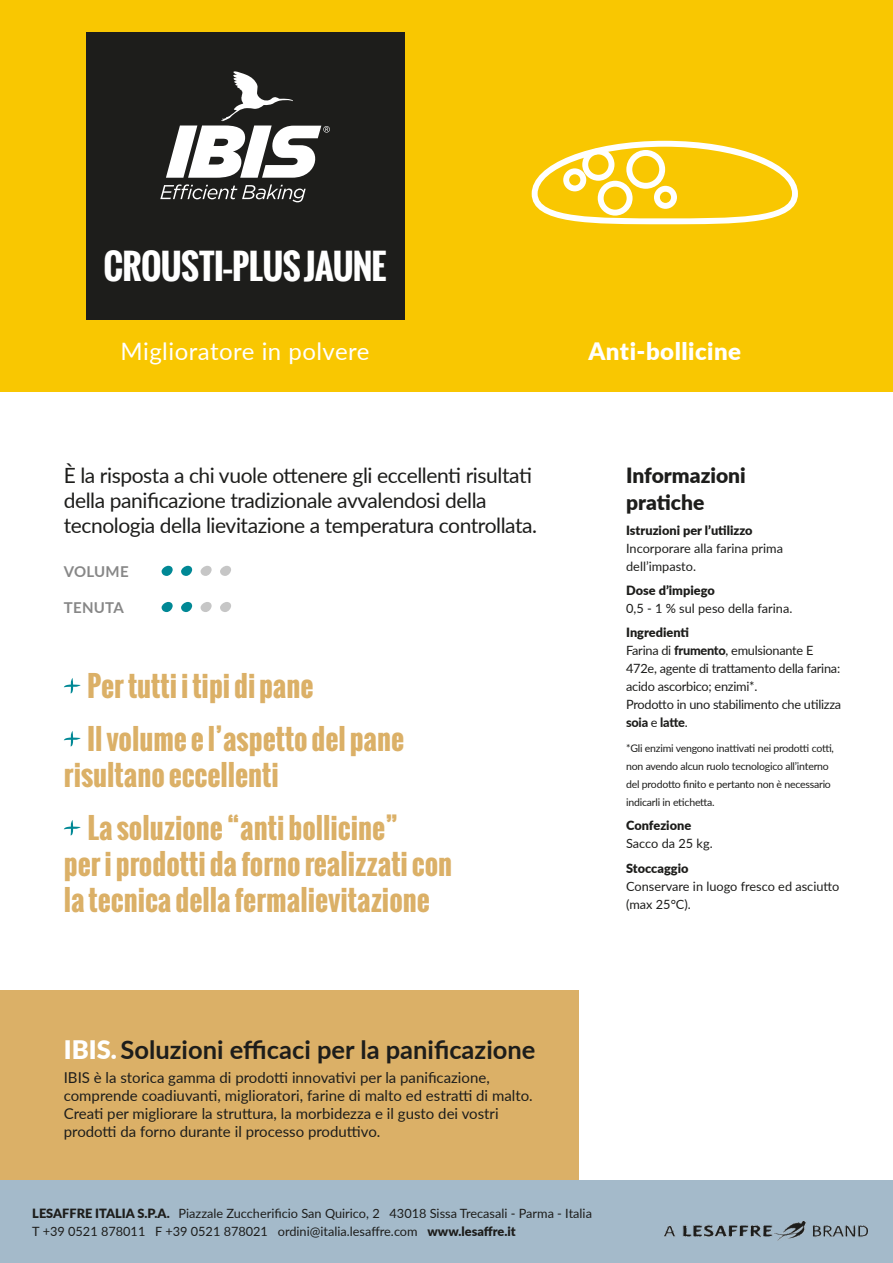
<style>
.page{position:relative;width:893px;height:1263px;background:#fff}
.page>*{position:absolute;margin:0;border:0;box-sizing:border-box;transform-origin:0 0}
.t1{font:700 34.5px "Oswald";letter-spacing:-.025em;color:#fff}
.t2{font:700 28.5px/52.9px "Oswald";color:#dbb067}
.t3{font:700 25.5px "Lato";color:#1d1d1b}
.t4{font:24px "Lato";letter-spacing:.02em;color:#fff}
.t5{font:900 24px "Lato";letter-spacing:.02em;color:#fff}
.t6{font:21px/25.2px "Lato";letter-spacing:-.02em;color:#1d1d1b}
.t7{font:900 21px/27.5px "Lato";color:#1d1d1b}
.t8{font:15px/18px "Lato";color:#1d1d1b}
.t9{font:700 15px "Lato";letter-spacing:.02em;color:#878787}
.t10{font:12.75px/18px "Lato";color:#1d1d1b}
.t11{font:12.75px/18px "Lato";letter-spacing:-.02em;color:#1d1d1b}
.t12{font:900 12.75px "Lato";color:#1d1d1b}
.t13{font:10.5px/18px "Lato";letter-spacing:-.02em;color:#1d1d1b}
.s1{font-weight:900;color:#fff}
.s2{font-weight:900}
.s3{font-weight:800}
</style>
<div class="page">
<div style="left:0;top:990px;width:578px;height:190px;background:#dbb067"></div>
<div style="left:0;top:0;width:893px;height:392px;background:#f9c701"></div>
<div style="left:86px;top:32px;width:318px;height:288px;background:#1d1d1b"></div>
<svg style="left:160px;top:184px;width:146px;height:18px"></svg>
<svg style="left:166px;top:71px;width:164px;height:107px"></svg>
<div style="left:0;top:1180px;width:893px;height:83px;background:#a4baca"></div>
<img style="left:664px;top:1222px;width:203px;height:18px">
<svg style="left:162px;top:566px;width:11px;height:10px"></svg>
<svg style="left:162px;top:602px;width:11px;height:10px"></svg>
<svg style="left:181px;top:566px;width:11px;height:10px"></svg>
<svg style="left:181px;top:602px;width:11px;height:10px"></svg>
<svg style="left:201px;top:566px;width:11px;height:10px"></svg>
<svg style="left:201px;top:602px;width:11px;height:10px"></svg>
<svg style="left:220px;top:566px;width:11px;height:10px"></svg>
<svg style="left:220px;top:602px;width:11px;height:10px"></svg>
<svg style="left:64px;top:678px;width:17px;height:15px"></svg>
<svg style="left:64px;top:731px;width:17px;height:15px"></svg>
<svg style="left:64px;top:820px;width:17px;height:15px"></svg>
<svg style="left:532px;top:141px;width:266px;height:83px"></svg>
<h1 class="t1" style="left:104px;top:240px;width:284px">CROUSTI–PLUS JAUNE</h1>
<h3 class="t4" style="left:121px;top:334px;width:251px">Miglioratore in polvere</h3>
<h3 class="t6" style="left:64px;top:462px;width:475px">È la risposta a chi vuole ottenere gli eccellenti risultati della panificazione tradizionale avvalendosi della tecnologia della lievitazione a temperatura controllata.</h3>
<p class="t9" style="left:64px;top:560px;width:66px">VOLUME</p>
<p class="t9" style="left:64px;top:596px;width:62px">TENUTA</p>
<h2 class="t2" style="left:87px;top:659px;width:319px">Per tutti i tipi di pane<br>Il volume e l’aspetto del pane</h2>
<h2 class="t2" style="left:87px;top:748px;width:313px;text-indent:-24px">risultano eccellenti<br>La soluzione “anti bollicine”</h2>
<h2 class="t2" style="left:64px;top:845px;width:390px;line-height:36px">per i prodotti da forno realizzati con la tecnica della fermalievitazione</h2>
<h3 class="t3" style="left:64px;top:1031px;width:473px"><span class="s1">IBIS.</span> Soluzioni efficaci per la panificazione</h3>
<p class="t8" style="left:64px;top:1067px;width:470px">IBIS è la storica gamma di prodotti innovativi per la panificazione, comprende coadiuvanti, miglioratori, farine di malto ed estratti di malto.<br>Creati per migliorare la struttura, la morbidezza e il gusto dei vostri prodotti da forno durante il processo produttivo.</p>
<h3 class="t5" style="left:588px;top:333px;width:154px">Anti-bollicine</h3>
<h3 class="t7" style="left:626px;top:461px;width:121px">Informazioni pratiche</h3>
<p class="t12" style="left:626px;top:520px;width:128px">Istruzioni per l’utilizzo</p>
<p class="t10" style="left:626px;top:538px;width:158px">Incorporare alla farina prima dell’impasto.</p>
<p class="t12" style="left:626px;top:581px;width:90px">Dose d’impiego</p>
<p class="t10" style="left:626px;top:599px;width:168px">0,5 - 1 % sul peso della farina.</p>
<p class="t11" style="left:626px;top:623px;width:217px"><span class="s2">Ingredienti<br></span>Farina di <span class="s3">frumento</span>, emulsionante E<br>472e, agente di trattamento della farina: acido ascorbico; enzimi*.<br>Prodotto in uno stabilimento che utilizza <span class="s3">soia</span> e <span class="s3">latte</span>.</p>
<p class="t13" style="left:626px;top:738px;width:209px">*Gli enzimi vengono inattivati nei prodotti cotti, non avendo alcun ruolo tecnologico all’interno del prodotto finito e pertanto non è necessario indicarli in etichetta.</p>
<p class="t12" style="left:626px;top:816px;width:67px">Confezione</p>
<p class="t10" style="left:626px;top:834px;width:88px">Sacco da 25 kg.</p>
<p class="t12" style="left:626px;top:858px;width:64px">Stoccaggio</p>
<p class="t10" style="left:626px;top:876px;width:215px">Conservare in luogo fresco ed asciutto (max 25°C).</p>
<p class="t10" style="left:32px;top:1204px;width:561px"><span class="s2">LESAFFRE ITALIA S.P.A.</span> Piazzale Zuccherificio San Quirico, 2 43018 Sissa Trecasali - Parma - Italia<br>T +39 0521 878011 F +39 0521 878021 ordini@italia.lesaffre.com <span class="s2">www.lesaffre.it</span></p>
</div>
